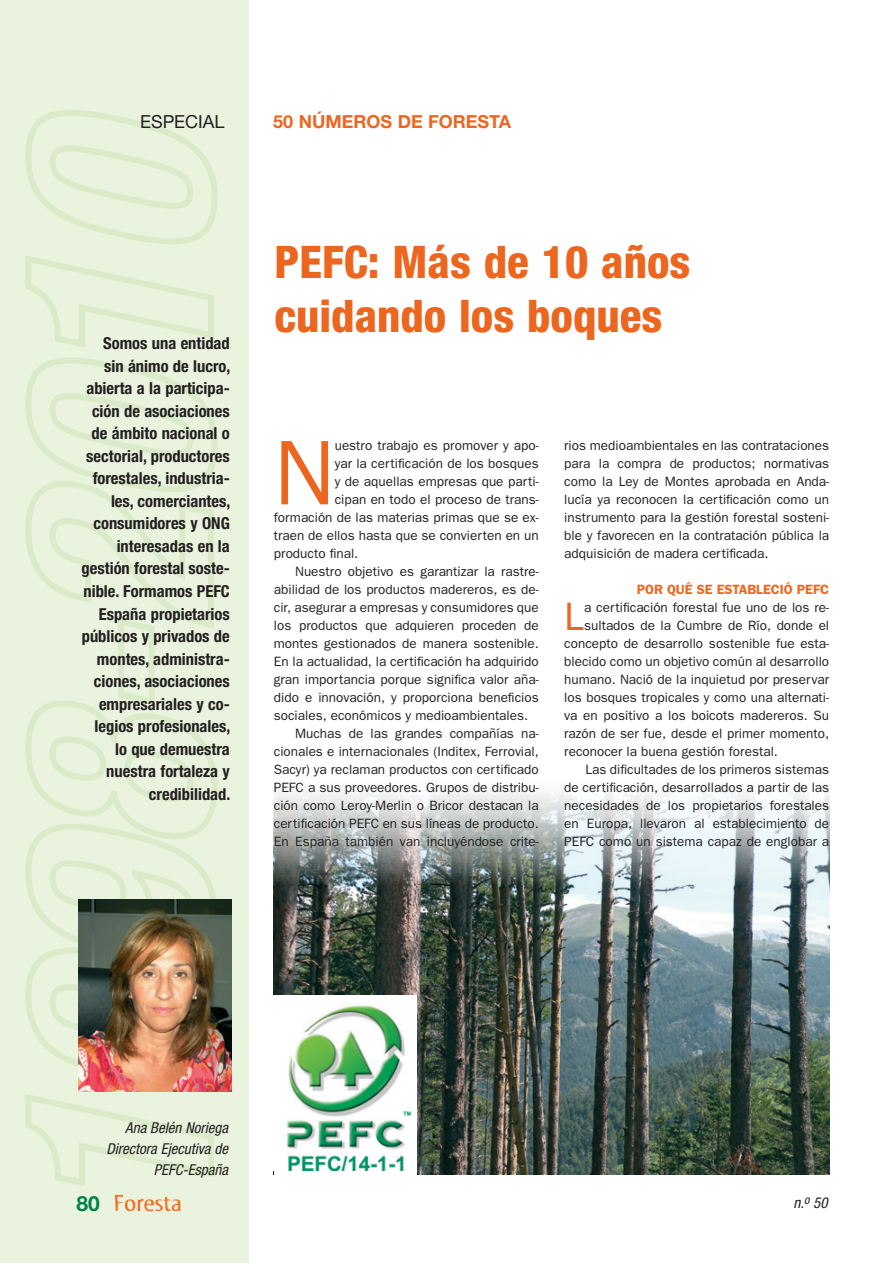
<style>
.page{position:relative;width:893px;height:1263px;background:#fff}
.page>*{position:absolute;margin:0;border:0;box-sizing:border-box;transform-origin:0 0}
.t1{font:92.25px "Franklin Gothic";color:#ec6620}
.t2{font:800 condensed 45px/54px "Helvetica Neue";color:#ec6620}
.t3{font:39.75px "Franklin Gothic";color:#ec6620}
.t4{font:700 21px "Helvetica Neue";color:#008348}
.t5{font:700 18px "Helvetica Neue";color:#ec6620}
.t6{font:18px "Helvetica Neue";color:#231f20}
.t7{font:700 condensed 16.5px/22.5px "Helvetica Neue";color:#231f20;text-align:right}
.t8{font:italic condensed 15px/21px "Helvetica Neue";color:#231f20;text-align:right}
.t9{font:13.5px/18px "Franklin Gothic";color:#231f20;text-align:justify}
.t10{font:600 13.5px "Franklin Gothic";color:#ec6620}
</style>
<div class="page">
<div style="left:0;top:0;width:249px;height:1263px;background:#e9f3de"></div>
<svg style="left:25px;top:110px;width:196px;height:1076px"></svg>
<img style="left:115px;top:1195px;width:66px;height:17px">
<img style="left:78px;top:900px;width:153px;height:191px">
<img style="left:274px;top:792px;width:555px;height:383px">
<div style="left:274px;top:996px;width:143px;height:179px;background:#fff"></div>
<img style="left:287px;top:1005px;width:125px;height:165px">
<p class="t6" style="left:140px;top:111px;width:86px">ESPECIAL</p>
<p class="t5" style="left:273px;top:110px;width:240px">50 NÚMEROS DE FORESTA</p>
<p class="t7" style="left:82px;top:332px;width:150px">Somos una entidad sin ánimo de lucro, abierta a la participa&shy;ción de asociaciones de ámbito nacional o sectorial, productores forestales, industria&shy;les, comerciantes, consumidores y ONG interesadas en la gestión forestal soste&shy;nible. Formamos PEFC<br>España propietarios públicos y privados de montes, administra&shy;ciones, asociaciones empresariales y co&shy;legios profesionales, lo que demuestra nuestra fortaleza y credibilidad.</p>
<p class="t2" style="left:275px;top:234px;width:417px">PEFC: Más de 10 años cuidando los boques</p>
<p class="t1" style="left:274px;top:420px;width:62px">N</p>
<p class="t9" style="left:335px;top:436px;width:206px">uestro trabajo es promover y apo-</p>
<p class="t9" style="left:335px;top:454px;width:206px">yar la certificación de los bosques</p>
<p class="t9" style="left:335px;top:472px;width:206px">y de aquellas empresas que parti-</p>
<p class="t9" style="left:335px;top:490px;width:206px">cipan en todo el proceso de trans-</p>
<p class="t9" style="left:274px;top:508px;width:266px">formación de las materias primas que se ex-</p>
<p class="t9" style="left:274px;top:526px;width:266px">traen de ellos hasta que se convierten en un</p>
<p class="t9" style="left:274px;top:544px;width:86px">producto final.</p>
<p class="t9" style="left:295px;top:562px;width:245px">Nuestro objetivo es garantizar la rastre-</p>
<p class="t9" style="left:274px;top:580px;width:266px">abilidad de los productos madereros, es de-</p>
<p class="t9" style="left:274px;top:598px;width:266px">cir, asegurar a empresas y consumidores que</p>
<p class="t9" style="left:274px;top:616px;width:266px">los productos que adquieren proceden de</p>
<p class="t9" style="left:274px;top:634px;width:266px">montes gestionados de manera sostenible.</p>
<p class="t9" style="left:274px;top:652px;width:266px">En la actualidad, la certificación ha adquirido</p>
<p class="t9" style="left:274px;top:670px;width:266px">gran importancia porque significa valor aña-</p>
<p class="t9" style="left:274px;top:688px;width:266px">dido e innovación, y proporciona beneficios</p>
<p class="t9" style="left:274px;top:706px;width:256px">sociales, económicos y medioambientales.</p>
<p class="t9" style="left:295px;top:724px;width:245px">Muchas de las grandes compañías na-</p>
<p class="t9" style="left:274px;top:742px;width:266px">cionales e internacionales (Inditex, Ferrovial,</p>
<p class="t9" style="left:274px;top:760px;width:266px">Sacyr) ya reclaman productos con certificado</p>
<p class="t9" style="left:274px;top:778px;width:266px">PEFC a sus proveedores. Grupos de distribu-</p>
<p class="t9" style="left:274px;top:796px;width:266px">ción como Leroy-Merlin o Bricor destacan la</p>
<p class="t9" style="left:274px;top:814px;width:266px">certificación PEFC en sus líneas de producto.</p>
<p class="t9" style="left:274px;top:832px;width:266px">En España también van incluyéndose crite-</p>
<p class="t9" style="left:564px;top:436px;width:266px">rios medioambientales en las contrataciones para la compra de productos; normativas como la Ley de Montes aprobada en Anda&shy;lucía ya reconocen la certificación como un instrumento para la gestión forestal sosteni&shy;ble y favorecen en la contratación pública la adquisición de madera certificada.</p>
<p class="t10" style="left:637px;top:582px;width:169px">POR QUÉ SE ESTABLECIÓ PEFC</p>
<p class="t3" style="left:564px;top:594px;width:21px">L</p>
<p class="t9" style="left:584px;top:598px;width:247px">a certificación forestal fue uno de los re-</p>
<p class="t9" style="left:584px;top:616px;width:247px">sultados de la Cumbre de Río, donde el</p>
<p class="t9" style="left:564px;top:634px;width:266px">concepto de desarrollo sostenible fue esta-</p>
<p class="t9" style="left:564px;top:652px;width:266px">blecido como un objetivo común al desarrollo</p>
<p class="t9" style="left:564px;top:670px;width:266px">humano. Nació de la inquietud por preservar</p>
<p class="t9" style="left:564px;top:688px;width:266px">los bosques tropicales y como una alternati-</p>
<p class="t9" style="left:564px;top:706px;width:266px">va en positivo a los boicots madereros. Su</p>
<p class="t9" style="left:564px;top:724px;width:266px">razón de ser fue, desde el primer momento,</p>
<p class="t9" style="left:564px;top:742px;width:215px">reconocer la buena gestión forestal.</p>
<p class="t9" style="left:585px;top:760px;width:245px">Las dificultades de los primeros sistemas</p>
<p class="t9" style="left:564px;top:778px;width:266px">de certificación, desarrollados a partir de las</p>
<p class="t9" style="left:564px;top:796px;width:266px">necesidades de los propietarios forestales</p>
<p class="t9" style="left:564px;top:814px;width:266px">en Europa, llevaron al establecimiento de</p>
<p class="t9" style="left:564px;top:832px;width:266px">PEFC como un sistema capaz de englobar a</p>
<p class="t8" style="left:106px;top:1117px;width:123px">Ana Belén Noriega<br>Directora Ejecutiva de<br>PEFC-España</p>
<p class="t4" style="left:77px;top:1191px;width:25px">80</p>
<p class="t8" style="left:793px;top:1192px;width:36px">n.<sup>o</sup> 50</p>
</div>
